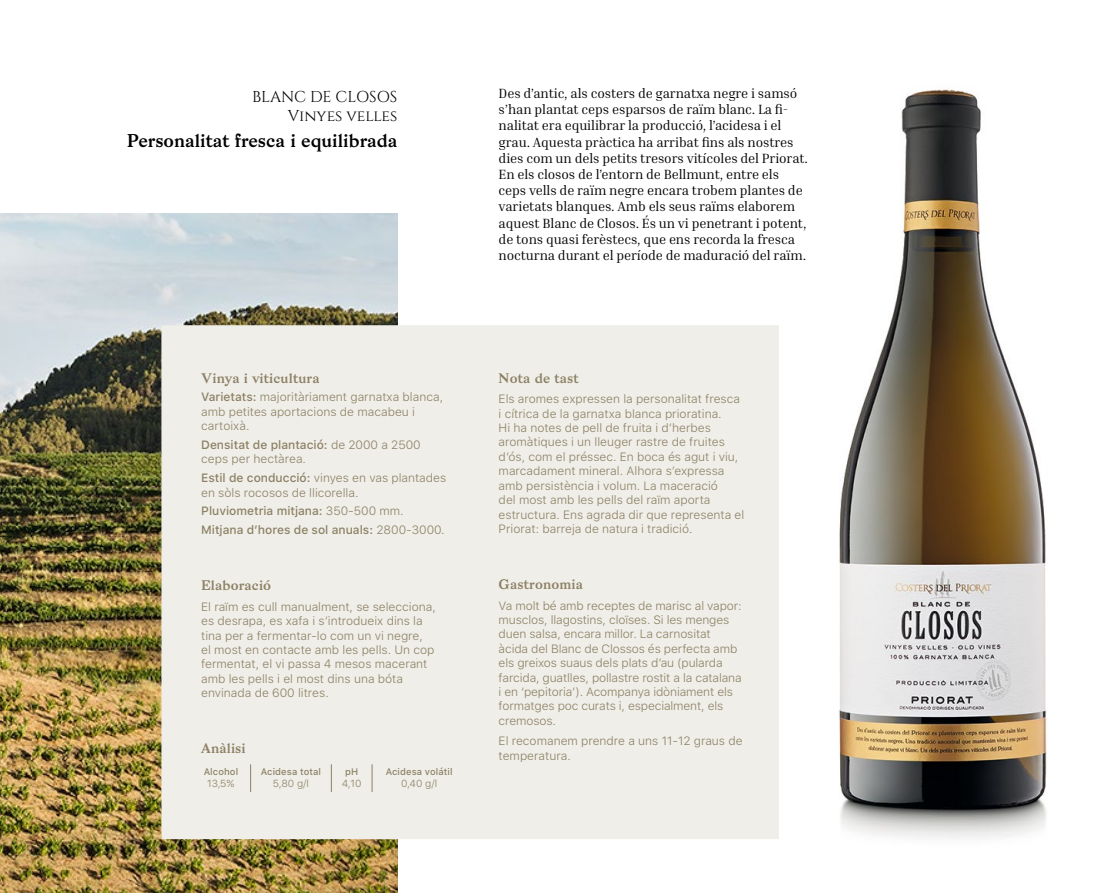
<style>
.page{position:relative;width:1101px;height:893px;background:#fff}
.page>*{position:absolute;margin:0;border:0;box-sizing:border-box;transform-origin:0 0}
.t1{font:18px "Bagnard";color:#000}
.t2{font:15.75px/18.9px "Cinzel";color:#000;text-align:right}
.t3{font:13.5px/16.2px "Inria Serif";letter-spacing:-.01em;color:#000}
.t4{font:13.5px "Bagnard";letter-spacing:.01em;color:#8c8064}
.t5{font:300 12px/14.4px "SF Pro Text";color:#8c8064}
.t6{font:500 12px/18.9px "SF Pro Text";color:#8c8064}
.t7{font:300 10.2px "SF Pro Text";color:#8c8064}
.t8{font:500 9.45px "SF Pro Text";letter-spacing:.01em;color:#8c8064}
.s1{font-weight:500}
.s2{font-weight:300}
</style>
<div class="page">
<img style="left:0;top:214px;width:397px;height:678px">
<div style="left:161px;top:325px;width:618px;height:514px;background:#efeee8"></div>
<img style="left:839px;top:89px;width:208px;height:750px">
<svg style="left:372px;top:764px;width:1px;height:28px"></svg>
<svg style="left:331px;top:764px;width:1px;height:28px"></svg>
<svg style="left:250px;top:764px;width:1px;height:28px"></svg>
<h2 class="t2" style="left:252px;top:88px;width:147px">BLANC DE CLOSOS<br>Vinyes velles</h2>
<p class="t3" style="left:499px;top:85px;width:311px">Des d’antic, als costers de garnatxa negre i samsó s’han plantat ceps esparsos de raïm blanc. La fi&shy;nalitat era equilibrar la producció, l’acidesa i el grau. Aquesta pràctica ha arribat fins als nostres dies com un dels petits tresors vitícoles del Priorat.<br>En els closos de l’entorn de Bellmunt, entre els ceps vells de raïm negre encara trobem plantes de varietats blanques. Amb els seus raïms elaborem aquest Blanc de Closos. És un vi penetrant i potent, de tons quasi ferèstecs, que ens recorda la fresca nocturna durant el període de maduració del raïm.</p>
<h1 class="t1" style="left:127px;top:130px;width:272px">Personalitat fresca i equilibrada</h1>
<p class="t4" style="left:201px;top:369px;width:120px">Vinya i viticultura</p>
<p class="t5" style="left:201px;top:390px;width:243px"><span class="s1">Varietats:</span> majoritàriament garnatxa blanca, amb petites aportacions de macabeu i cartoixà.</p>
<p class="t5" style="left:201px;top:438px;width:221px"><span class="s1">Densitat de plantació:</span> de 2000 a 2500 ceps per hectàrea.</p>
<p class="t5" style="left:201px;top:471px;width:247px"><span class="s1">Estil de conducció:</span> vinyes en vas plantades en sòls rocosos de llicorella.</p>
<p class="t6" style="left:201px;top:502px;width:245px">Pluviometria mitjana: <span class="s2">350-500 mm.<br></span>Mitjana d’hores de sol anuals: <span class="s2">2800-3000.</span></p>
<p class="t4" style="left:201px;top:577px;width:71px">Elaboració</p>
<p class="t5" style="left:201px;top:599px;width:236px">El raïm es cull manualment, se selecciona, es desrapa, es xafa i s’introdueix dins la tina per a fermentar-lo com un vi negre,<br>el most en contacte amb les pells. Un cop fermentat, el vi passa 4 mesos macerant amb les pells i el most dins una bóta envinada de 600 litres.</p>
<p class="t4" style="left:201px;top:740px;width:46px">Anàlisi</p>
<p class="t8" style="left:204px;top:765px;width:36px">Alcohol</p>
<p class="t7" style="left:207px;top:776px;width:29px">13,5%</p>
<p class="t8" style="left:261px;top:765px;width:62px">Acidesa total</p>
<p class="t7" style="left:273px;top:776px;width:38px">5,80 g/l</p>
<p class="t8" style="left:345px;top:765px;width:15px">pH</p>
<p class="t7" style="left:342px;top:776px;width:21px">4,10</p>
<p class="t8" style="left:386px;top:765px;width:68px">Acidesa volátil</p>
<p class="t7" style="left:401px;top:776px;width:38px">0,40 g/l</p>
<p class="t4" style="left:499px;top:369px;width:82px">Nota de tast</p>
<p class="t5" style="left:499px;top:392px;width:247px">Els aromes expressen la personalitat fresca i cítrica de la garnatxa blanca prioratina.<br>Hi ha notes de pell de fruita i d’herbes aromàtiques i un lleuger rastre de fruites d’ós, com el préssec. En boca és agut i viu, marcadament mineral. Alhora s’expressa amb persistència i volum. La maceració<br>del most amb les pells del raïm aporta estructura. Ens agrada dir que representa el Priorat: barreja de natura i tradició.</p>
<p class="t4" style="left:499px;top:575px;width:86px">Gastronomia</p>
<p class="t5" style="left:499px;top:598px;width:245px">Va molt bé amb receptes de marisc al vapor: musclos, llagostins, cloïses. Si les menges duen salsa, encara millor. La carnositat àcida del Blanc de Clossos és perfecta amb els greixos suaus dels plats d’au (pularda farcida, guatlles, pollastre rostit a la catalana i en ‘pepitoria’). Acompanya idòniament els formatges poc curats i, especialment, els cremosos.</p>
<p class="t5" style="left:499px;top:734px;width:246px">El recomanem prendre a uns 11-12 graus de temperatura.</p>
</div>
